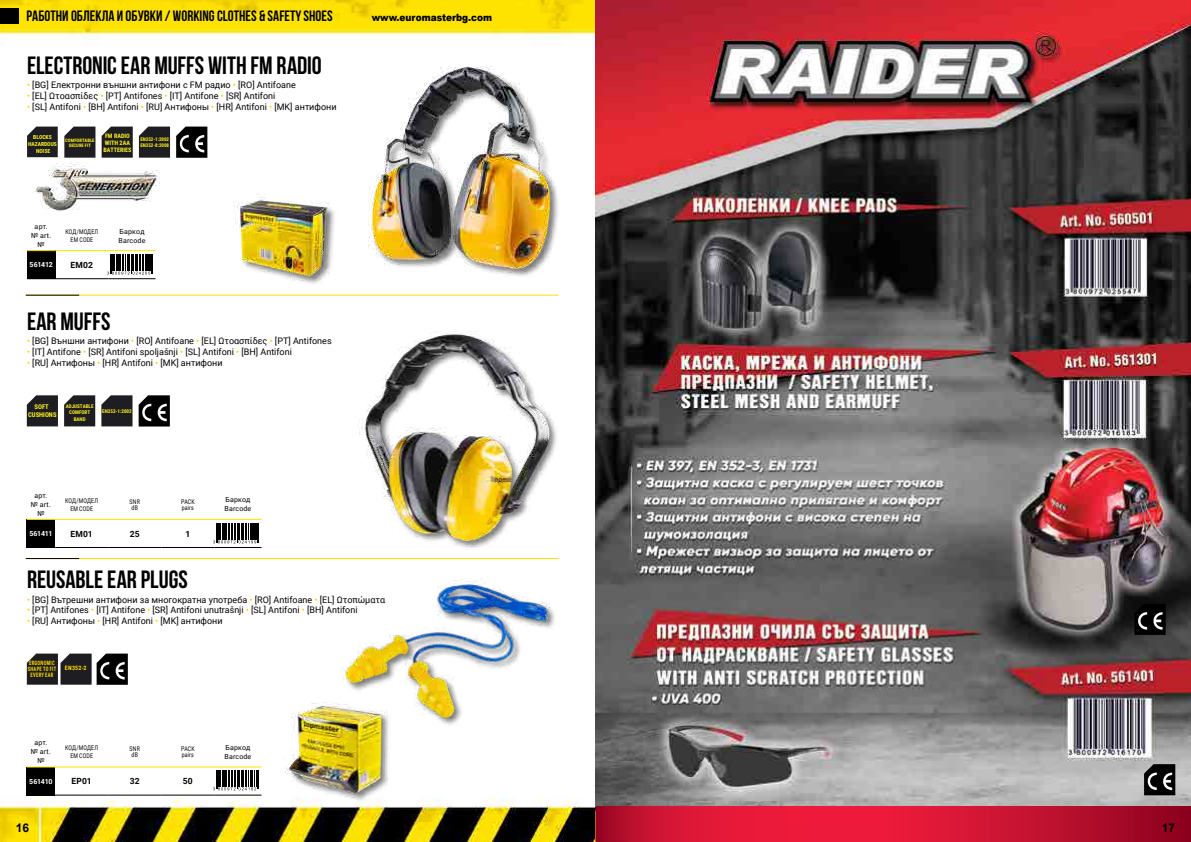
<style>
.page{position:relative;width:1191px;height:842px;background:#fff}
.page>*{position:absolute;margin:0;border:0;box-sizing:border-box;transform-origin:0 0}
.t1{font:700 25px "Bebas Neue";color:#000}
.t2{font:700 15px "Bebas Neue";color:#000}
.t3{font:700 12px "Arial";color:#000}
.t4{font:900 10px "Arial";color:#000;scale:.9 1}
.t5{font:9px "Roboto";color:#000}
.t6{font:700 8.5px "Roboto";letter-spacing:.015em;color:#000}
.t7{font:7px/9px "Roboto";letter-spacing:.025em;color:#000;text-align:center}
.t8{font:700 7px "Roboto";letter-spacing:-.03em;color:#fff}
.t9{font:700 6.6px/7.9px "Roboto Condensed";color:#fff31e;text-align:center}
.t10{font:6.5px/6px "Roboto";letter-spacing:.025em;color:#000;text-align:center;scale:.8 1}
.t11{font:700 6.1px/7.3px "Roboto Condensed";color:#fff31e}
.t12{font:700 6px/6px "Roboto Condensed";letter-spacing:.065em;color:#fd0;text-align:center;scale:.76 1}
.t13{font:700 6px "Roboto Condensed";letter-spacing:.065em;color:#fd0}
.t14{font:700 5.6px/6.7px "Roboto Condensed";color:#fff31e;text-align:center}
.t15{font:700 5.1px/6.1px "Roboto Condensed";color:#fff31e;text-align:center}
.t16{font:700 5px/6px "Roboto Condensed";color:#fff31e}
.t17{font:700 4.7px/5.6px "Roboto Condensed";color:#fff31e;text-align:center}
.s1{color:#ffcb05}
</style>
<div class="page">
<img style="left:0;top:0;width:595px;height:842px">
<div style="left:0;top:8px;width:18px;height:15px;background:#000"></div>
<svg style="left:27px;top:489px;width:234px;height:59px"></svg>
<svg style="left:27px;top:737px;width:234px;height:59px"></svg>
<svg style="left:27px;top:395px;width:31px;height:31px"></svg>
<svg style="left:64px;top:395px;width:31px;height:31px"></svg>
<svg style="left:101px;top:395px;width:31px;height:31px"></svg>
<svg style="left:139px;top:395px;width:31px;height:31px"></svg>
<hr style="left:26px;top:558px;width:532px;height:1px;background:#fd0">
<hr style="left:26px;top:558px;width:53px;height:1px;background:#000">
<hr style="left:26px;top:295px;width:532px;height:1px;background:#fd0">
<hr style="left:26px;top:295px;width:53px;height:1px;background:#000">
<img style="left:343px;top:307px;width:227px;height:248px">
<svg style="left:27px;top:220px;width:129px;height:59px"></svg>
<svg style="left:27px;top:127px;width:31px;height:30px"></svg>
<svg style="left:64px;top:127px;width:31px;height:31px"></svg>
<svg style="left:102px;top:127px;width:31px;height:31px"></svg>
<svg style="left:139px;top:127px;width:31px;height:31px"></svg>
<img style="left:33px;top:162px;width:127px;height:51px">
<img style="left:345px;top:50px;width:229px;height:245px">
<img style="left:225px;top:186px;width:120px;height:109px">
<svg style="left:176px;top:127px;width:31px;height:31px"></svg>
<img style="left:310px;top:555px;width:271px;height:187px">
<img style="left:275px;top:694px;width:124px;height:112px">
<svg style="left:27px;top:654px;width:101px;height:31px;background:#3b3b3d"></svg>
<svg style="left:595px;top:806px;width:596px;height:36px;background:#cd1332"></svg>
<img style="left:595px;top:0;width:596px;height:806px">
<svg style="left:1134px;top:604px;width:31px;height:31px"></svg>
<svg style="left:1144px;top:764px;width:31px;height:31px"></svg>
<h2 class="t2" style="left:27px;top:8px;width:308px">РАБОТНИ ОБЛЕКЛА И ОБУВКИ / WORKING CLOTHES &amp; SAFETY SHOES</h2>
<p class="t4" style="left:372px;top:10px;width:135px">www.euromasterbg.com</p>
<h1 class="t1" style="left:27px;top:51px;width:296px">ELECTRONIC EAR MUFFS WITH FM RADIO</h1>
<p class="t5" style="left:27px;top:79px;width:270px"><span class="s1">•</span> [BG] Електронни външни антифони с FM радио <span class="s1">•</span> [RO] Antifoane</p>
<p class="t5" style="left:27px;top:89px;width:250px"><span class="s1">•</span> [EL] Ωτοασπίδες <span class="s1">•</span> [PT] Antifones <span class="s1">•</span> [IT] Antifone <span class="s1">•</span> [SR] Antifoni</p>
<p class="t5" style="left:27px;top:100px;width:311px"><span class="s1">•</span> [SL] Antifoni <span class="s1">•</span> [BH] Antifoni <span class="s1">•</span> [RU] Антифоны <span class="s1">•</span> [HR] Antifoni <span class="s1">•</span> [MK] антифони</p>
<p class="t14" style="left:28px;top:134px;width:30px">BLOCKS<br>HAZARDOUS<br>NOISE</p>
<p class="t17" style="left:65px;top:137px;width:31px">COMFORTABLE<br>SECURE FIT</p>
<p class="t11" style="left:103px;top:132px;width:30px">FM RADIO<br>WITH 2AA<br>BATTERIES</p>
<p class="t16" style="left:140px;top:136px;width:30px">EN352-1:2002<br>EN352-8:2008</p>
<p class="t7" style="left:31px;top:222px;width:21px">арт. № аrt. №</p>
<p class="t10" style="left:66px;top:227px;width:42px;line-height:7.8px">КОД/МОДЕЛ<br>EM CODE</p>
<p class="t7" style="left:119px;top:226px;width:28px;text-align:left">Баркод<br>Barcode</p>
<p class="t8" style="left:30px;top:260px;width:25px">561412</p>
<p class="t6" style="left:71px;top:259px;width:24px">ЕМ02</p>
<h1 class="t1" style="left:27px;top:307px;width:85px">EAR MUFFS</h1>
<p class="t5" style="left:27px;top:335px;width:306px"><span class="s1">•</span> [BG] Външни антифони <span class="s1">•</span> [RO] Antifoane <span class="s1">•</span> [EL] Ωτοασπίδες <span class="s1">•</span> [PT] Antifones</p>
<p class="t5" style="left:27px;top:346px;width:266px"><span class="s1">•</span> [IT] Antifone <span class="s1">•</span> [SR] Antifoni spoljašnji <span class="s1">•</span> [SL] Antifoni <span class="s1">•</span> [BH] Antifoni</p>
<p class="t5" style="left:27px;top:356px;width:197px"><span class="s1">•</span> [RU] Антифоны <span class="s1">•</span> [HR] Antifoni <span class="s1">•</span> [MK] антифони</p>
<p class="t9" style="left:28px;top:402px;width:30px">SOFT<br>CUSHIONS</p>
<p class="t15" style="left:66px;top:403px;width:29px">ADJUSTABLE<br>COMFORT<br>BAND</p>
<p class="t15" style="left:102px;top:408px;width:31px">EN352-1:2002</p>
<p class="t7" style="left:31px;top:491px;width:21px">арт. № аrt. №</p>
<p class="t10" style="left:65px;top:496px;width:42px;line-height:7.8px">КОД/МОДЕЛ<br>EM CODE</p>
<p class="t10" style="left:130px;top:498px;width:14px">SNR dB</p>
<p class="t10" style="left:181px;top:498px;width:18px;text-align:left">PACK pairs</p>
<p class="t7" style="left:225px;top:495px;width:28px;text-align:left">Баркод<br>Barcode</p>
<p class="t8" style="left:29px;top:529px;width:25px">561411</p>
<p class="t6" style="left:70px;top:528px;width:24px">ЕМ01</p>
<p class="t6" style="left:130px;top:528px;width:11px">25</p>
<p class="t6" style="left:185px;top:528px;width:6px">1</p>
<h1 class="t1" style="left:27px;top:566px;width:162px">REUSABLE EAR PLUGS</h1>
<p class="t5" style="left:27px;top:593px;width:360px"><span class="s1">•</span> [BG] Вътрешни антифони за многократна употреба <span class="s1">•</span> [RO] Antifoane <span class="s1">•</span> [EL] Ωτοπώματα</p>
<p class="t5" style="left:27px;top:604px;width:332px"><span class="s1">•</span> [PT] Antifones <span class="s1">•</span> [IT] Antifone <span class="s1">•</span> [SR] Antifoni unutrašnji <span class="s1">•</span> [SL] Antifoni <span class="s1">•</span> [BH] Antifoni</p>
<p class="t5" style="left:27px;top:615px;width:197px"><span class="s1">•</span> [RU] Антифоны <span class="s1">•</span> [HR] Antifoni <span class="s1">•</span> [MK] антифони</p>
<p class="t12" style="left:28px;top:660px;width:39px">ERGONOMIC<br>SHAPE TO FIT<br>EVERY EAR</p>
<p class="t13" style="left:65px;top:664px;width:23px">EN352-2</p>
<p class="t7" style="left:31px;top:738px;width:21px">арт. № аrt. №</p>
<p class="t10" style="left:65px;top:744px;width:42px;line-height:7.8px">КОД/МОДЕЛ<br>EM CODE</p>
<p class="t10" style="left:130px;top:746px;width:14px">SNR dB</p>
<p class="t10" style="left:181px;top:746px;width:18px;text-align:left">PACK pairs</p>
<p class="t7" style="left:225px;top:743px;width:28px;text-align:left">Баркод<br>Barcode</p>
<p class="t8" style="left:29px;top:776px;width:25px">561410</p>
<p class="t6" style="left:72px;top:775px;width:22px">ЕР01</p>
<p class="t6" style="left:130px;top:775px;width:11px">32</p>
<p class="t6" style="left:183px;top:775px;width:11px">50</p>
<h3 class="t3" style="left:16px;top:819px;width:15px">16</h3>
<h3 class="t3" style="left:1162px;top:819px;width:15px">17</h3>
</div>
